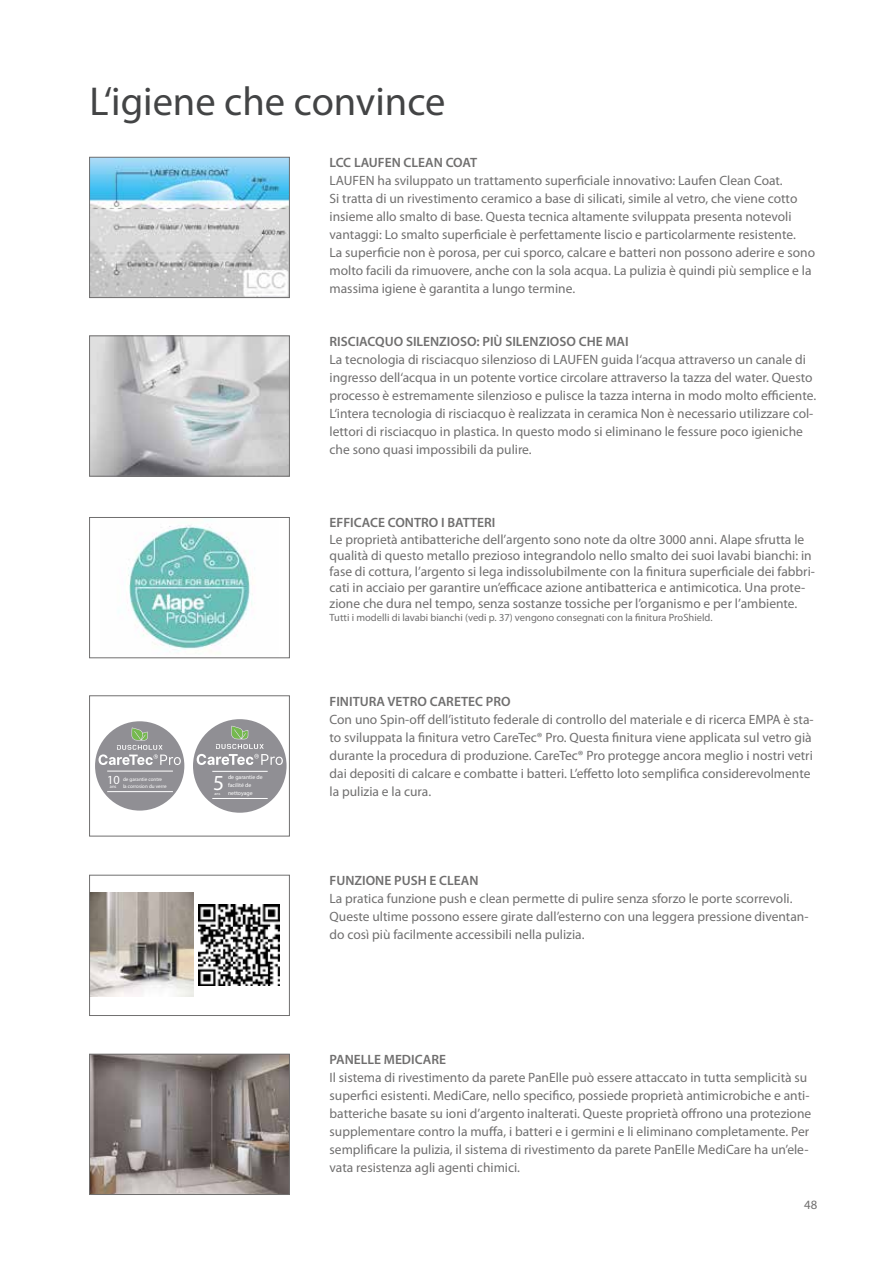
<style>
.page{position:relative;width:893px;height:1263px;background:#fff}
.page>*{position:absolute;margin:0;border:0;box-sizing:border-box;transform-origin:0 0}
.t1{font:40.5px "Myriad Pro";color:#434445}
.t2{font:700 21.45px "Inter UI";color:#fff}
.t3{font:13.5px/18px "Myriad Pro";color:#706f6f}
.t4{font:600 13.5px "Myriad Pro";color:#706f6f}
.t5{font:12.75px "Myriad Pro";color:#706f6f}
.t6{font:700 12.45px "Inter UI";color:#fff}
.t7{font:10.5px "Myriad Pro";color:#706f6f}
.t8{font:500 5.7px/7.9px "Inter UI";color:#fff}
.t9{font:500 5.1px/7.1px "Inter UI";color:#fff}
.t10{font:700 4.65px "Inter UI";color:#fff}
.t11{font:700 4.05px "Inter UI";color:#fff}
</style>
<div class="page">
<img style="left:91px;top:159px;width:197px;height:137px">
<div style="left:89px;top:157px;width:201px;height:141px;border:1px solid #706f6f"></div>
<img style="left:91px;top:338px;width:197px;height:136px">
<div style="left:89px;top:336px;width:201px;height:140px;border:1px solid #706f6f"></div>
<img style="left:118px;top:524px;width:137px;height:130px">
<div style="left:89px;top:517px;width:201px;height:141px;border:1px solid #706f6f"></div>
<div style="left:95px;top:721px;width:89px;height:89px;background:#908f94;border-radius:50%"></div>
<hr style="left:107px;top:771px;width:66px;height:1px;background:#fff">
<hr style="left:107px;top:791px;width:66px;height:1px;background:#fff">
<svg style="left:99px;top:728px;width:82px;height:37px"></svg>
<div style="left:193px;top:719px;width:94px;height:94px;background:#908f94;border-radius:50%"></div>
<hr style="left:212px;top:771px;width:56px;height:1px;background:#fff">
<hr style="left:212px;top:798px;width:56px;height:1px;background:#fff">
<svg style="left:197px;top:726px;width:86px;height:39px"></svg>
<div style="left:89px;top:696px;width:201px;height:140px;border:1px solid #706f6f"></div>
<img style="left:199px;top:905px;width:80px;height:80px">
<img style="left:91px;top:893px;width:102px;height:103px">
<div style="left:89px;top:875px;width:201px;height:141px;border:1px solid #706f6f"></div>
<img style="left:91px;top:1056px;width:197px;height:137px">
<div style="left:89px;top:1054px;width:201px;height:141px;border:1px solid #706f6f"></div>
<h1 class="t1" style="left:89px;top:76px;width:358px">L‘igiene che convince</h1>
<p class="t4" style="left:330px;top:154px;width:149px">LCC LAUFEN CLEAN COAT</p>
<p class="t3" style="left:330px;top:171px;width:487px">LAUFEN ha sviluppato un trattamento superficiale innovativo: Laufen Clean Coat.<br>Si tratta di un rivestimento ceramico a base di silicati, simile al vetro, che viene cotto insieme allo smalto di base. Questa tecnica altamente sviluppata presenta notevoli vantaggi: Lo smalto superficiale è perfettamente liscio e particolarmente resistente.<br>La superficie non è porosa, per cui sporco, calcare e batteri non possono aderire e sono molto facili da rimuovere, anche con la sola acqua. La pulizia è quindi più semplice e la massima igiene è garantita a lungo termine.</p>
<p class="t4" style="left:330px;top:333px;width:301px">RISCIACQUO SILENZIOSO: PIÙ SILENZIOSO CHE MAI</p>
<p class="t3" style="left:330px;top:350px;width:488px">La tecnologia di risciacquo silenzioso di LAUFEN guida l‘acqua attraverso un canale di ingresso dell‘acqua in un potente vortice circolare attraverso la tazza del water. Questo processo è estremamente silenzioso e pulisce la tazza interna in modo molto efficiente.<br>L‘intera tecnologia di risciacquo è realizzata in ceramica Non è necessario utilizzare col&shy;lettori di risciacquo in plastica. In questo modo si eliminano le fessure poco igieniche che sono quasi impossibili da pulire.</p>
<p class="t6" style="left:107px;top:772px;width:14px">10</p>
<p class="t10" style="left:110px;top:784px;width:8px">ans</p>
<p class="t9" style="left:123px;top:776px;width:45px">de garantie contre la corrosion du verre</p>
<p class="t8" style="left:228px;top:773px;width:36px">de garantie de facilité de</p>
<h2 class="t2" style="left:213px;top:770px;width:13px">5</h2>
<p class="t11" style="left:215px;top:791px;width:7px">ans</p>
<p class="t8" style="left:228px;top:789px;width:26px">nettoyage</p>
<p class="t4" style="left:330px;top:514px;width:167px">EFFICACE CONTRO I BATTERI</p>
<p class="t3" style="left:330px;top:531px;width:487px;line-height:16.2px">Le proprietà antibatteriche dell’argento sono note da oltre 3000 anni. Alape sfrutta le qualità di questo metallo prezioso integrandolo nello smalto dei suoi lavabi bianchi: in fase di cottura, l’argento si lega indissolubilmente con la finitura superficiale dei fabbri&shy;cati in acciaio per garantire un’efficace azione antibatterica e antimicotica. Una prote&shy;zione che dura nel tempo, senza sostanze tossiche per l’organismo e per l’ambiente.</p>
<p class="t7" style="left:330px;top:611px;width:384px">Tutti i modelli di lavabi bianchi (vedi p. 37) vengono consegnati con la finitura ProShield.</p>
<p class="t4" style="left:330px;top:693px;width:183px">FINITURA VETRO CARETEC PRO</p>
<p class="t3" style="left:330px;top:710px;width:486px">Con uno Spin-off dell’istituto federale di controllo del materiale e di ricerca EMPA è sta&shy;to sviluppata la finitura vetro CareTec® Pro. Questa finitura viene applicata sul vetro già durante la procedura di produzione. CareTec® Pro protegge ancora meglio i nostri vetri dai depositi di calcare e combatte i batteri. L’effetto loto semplifica considerevolmente la pulizia e la cura.</p>
<p class="t4" style="left:330px;top:871px;width:150px">FUNZIONE PUSH E CLEAN</p>
<p class="t3" style="left:330px;top:889px;width:480px">La pratica funzione push e clean permette di pulire senza sforzo le porte scorrevoli.<br>Queste ultime possono essere girate dall’esterno con una leggera pressione diventan&shy;do così più facilmente accessibili nella pulizia.</p>
<p class="t4" style="left:330px;top:1051px;width:118px">PANELLE MEDICARE</p>
<p class="t3" style="left:330px;top:1068px;width:483px">Il sistema di rivestimento da parete PanElle può essere attaccato in tutta semplicità su superfici esistenti. MediCare, nello specifico, possiede proprietà antimicrobiche e anti&shy;batteriche basate su ioni d’argento inalterati. Queste proprietà offrono una protezione supplementare contro la muffa, i batteri e i germini e li eliminano completamente. Per semplificare la pulizia, il sistema di rivestimento da parete PanElle MediCare ha un’ele&shy;vata resistenza agli agenti chimici.</p>
<p class="t5" style="left:804px;top:1196px;width:15px">48</p>
</div>
